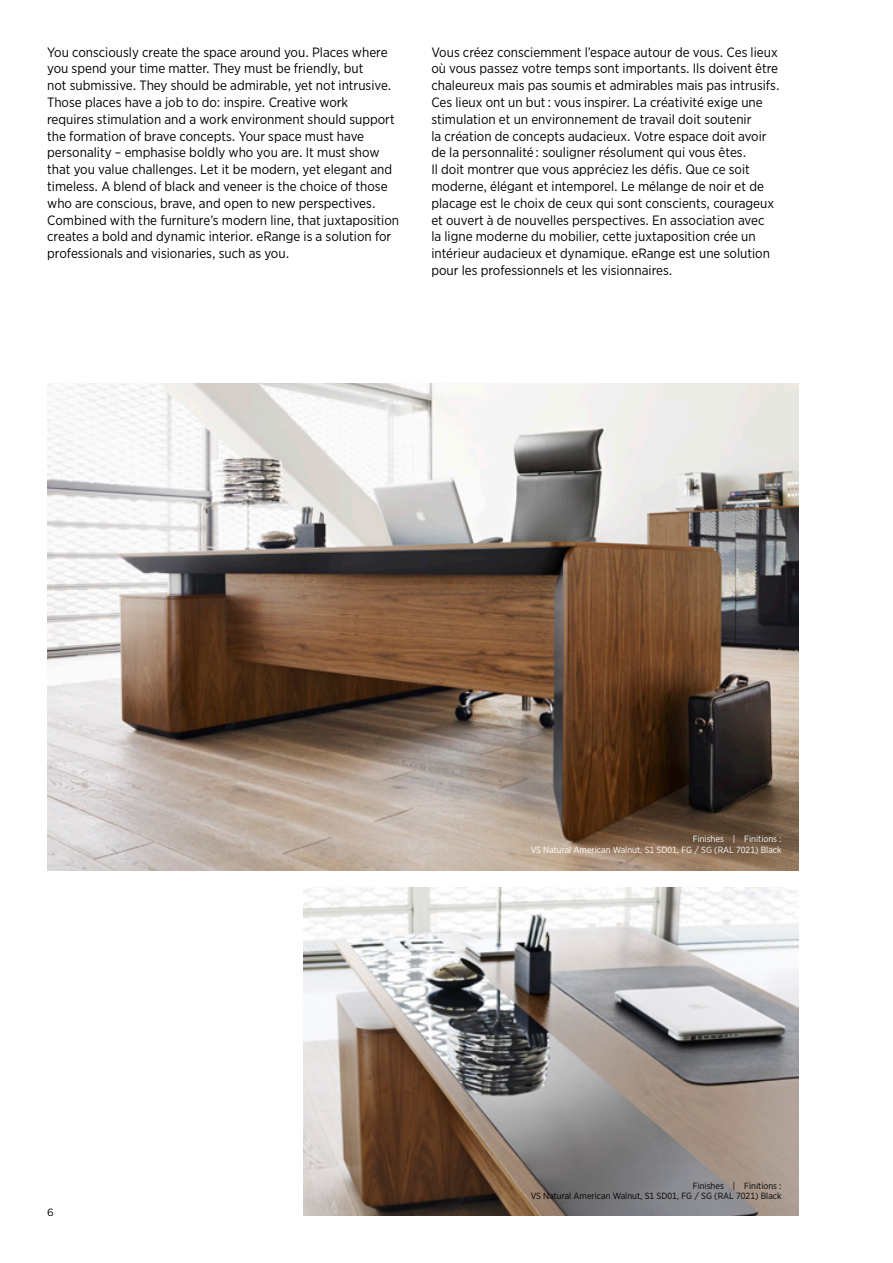
<style>
.page{position:relative;width:893px;height:1263px;background:#fff}
.page>*{position:absolute;margin:0;border:0;box-sizing:border-box;transform-origin:0 0}
.TXT_FR_9{font:13.5px/16.8px "Gotham Narrow";color:#000}
.TXT_EN_9{font:13.5px/16.8px "Gotham Narrow";color:#000}
.t1{font:10.5px "Gotham";color:#000}
.SMALL_6{font:9px "Gotham Narrow";color:#fff}
.SMALL_6-2{font:9px "Gotham Narrow";color:#000}
</style>
<div class="page">
<img style="left:47px;top:383px;width:752px;height:487px">
<img style="left:303px;top:887px;width:496px;height:329px">
<p class="TXT_EN_9" style="left:47px;top:43px;width:353px">You consciously create the space around you. Places where you spend your time matter. They must be friendly, but<br>not submissive. They should be admirable, yet not intrusive.<br>Those places have a job to do: inspire. Creative work<br>requires stimulation and a work environment should support the formation of brave concepts. Your space must have personality – emphasise boldly who you are. It must show that you value challenges. Let it be modern, yet elegant and timeless. A blend of black and veneer is the choice of those who are conscious, brave, and open to new perspectives.<br>Combined with the furniture’s modern line, that juxtaposition creates a bold and dynamic interior. eRange is a solution for professionals and visionaries, such as you.</p>
<p class="TXT_FR_9" style="left:431px;top:43px;width:350px">Vous créez consciemment l’espace autour de vous. Ces lieux où vous passez votre temps sont importants. Ils doivent être chaleureux mais pas soumis et admirables mais pas intrusifs.<br>Ces lieux ont un but : vous inspirer. La créativité exige une stimulation et un environnement de travail doit soutenir<br>la création de concepts audacieux. Votre espace doit avoir de la personnalité : souligner résolument qui vous êtes.<br>Il doit montrer que vous appréciez les défis. Que ce soit moderne, élégant et intemporel. Le mélange de noir et de placage est le choix de ceux qui sont conscients, courageux et ouvert à de nouvelles perspectives. En association avec<br>la ligne moderne du mobilier, cette juxtaposition crée un intérieur audacieux et dynamique. eRange est une solution pour les professionnels et les visionnaires.</p>
<p class="SMALL_6" style="left:693px;top:834px;width:90px">Finishes | Finitions :</p>
<p class="SMALL_6" style="left:531px;top:844px;width:252px">VS Natural American Walnut, S1 SD01, FG / SG (RAL 7021) Black</p>
<p class="t1" style="left:47px;top:1205px;width:8px">6</p>
<p class="SMALL_6-2" style="left:693px;top:1180px;width:90px">Finishes | Finitions :</p>
<p class="SMALL_6-2" style="left:531px;top:1190px;width:252px">VS Natural American Walnut, S1 SD01, FG / SG (RAL 7021) Black</p>
</div>
